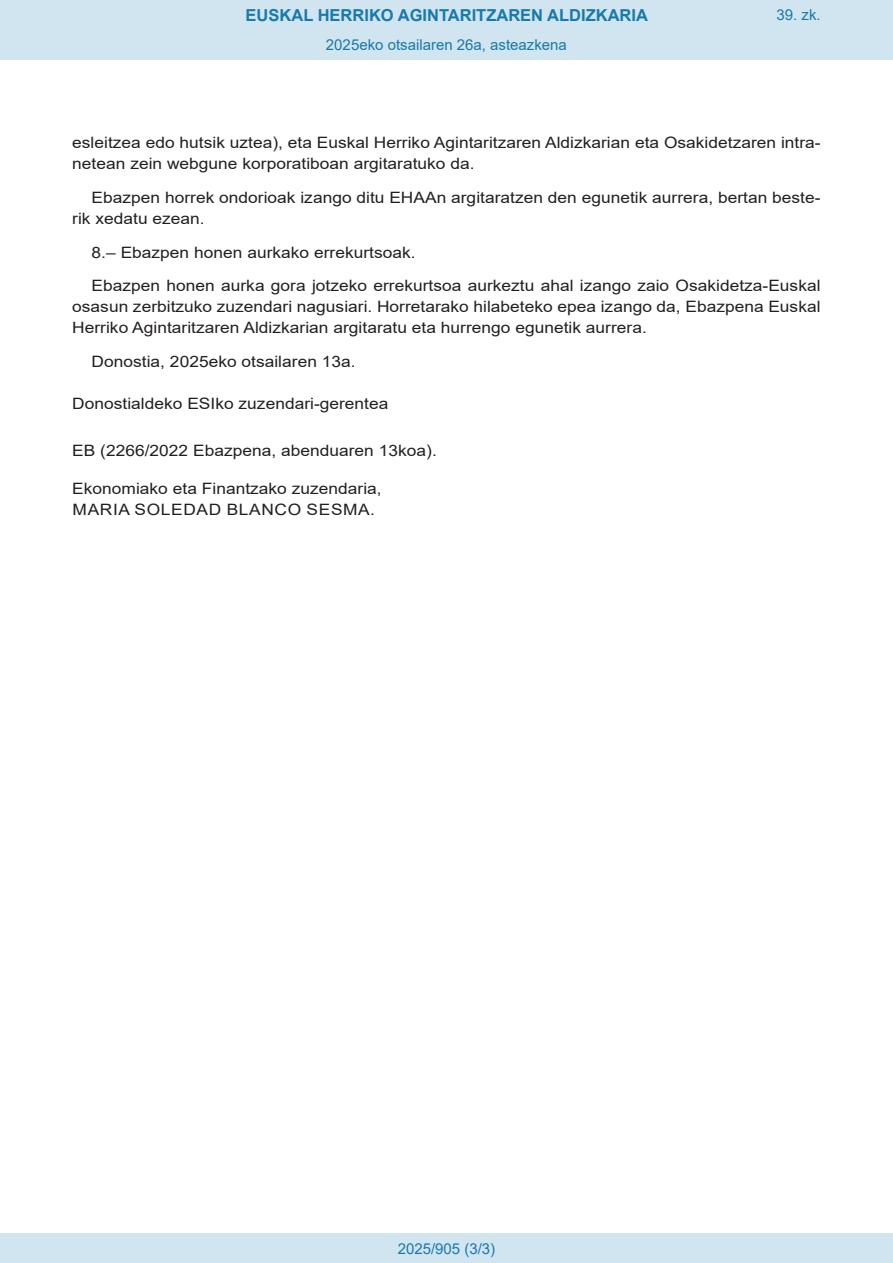
<style>
.page{position:relative;width:893px;height:1263px;background:#fff}
.page>*{position:absolute;margin:0;border:0;box-sizing:border-box;transform-origin:0 0}
.t1{font:700 16.5px "Arial";color:#1879ad}
.BOPVDetalle{font:15.6px/21px "Arial";color:#231f20;scale:1.11 1}
.BOPVDisposicionTitulo{font:15.6px "Arial";color:#231f20;scale:1.11 1}
.BOPVFirmaPuesto{font:15.6px "Arial";color:#231f20;scale:1.11 1}
.BOPVFirmaLugFec{font:15.6px "Arial";color:#231f20;scale:1.11 1}
.BOPVFirmaNombre{font:15.6px "Arial";letter-spacing:.035em;color:#231f20;scale:1.11 1}
.Paginacion_Centro{font:15px "Arial";color:#1879ad}
</style>
<div class="page">
<div style="left:0;top:0;width:893px;height:60px;background:#d0e5f0"></div>
<div style="left:0;top:1233px;width:893px;height:30px;background:#d0e5f0"></div>
<p class="t1" style="left:246px;top:3px;width:404px">EUSKAL HERRIKO AGINTARITZAREN ALDIZKARIA</p>
<p class="Paginacion_Centro" style="left:326px;top:35px;width:242px">2025eko otsailaren 26a, asteazkena</p>
<p class="Paginacion_Centro" style="left:776px;top:5px;width:46px">39. zk.</p>
<p class="BOPVDetalle" style="left:72px;top:132px;width:676px">esleitzea edo hutsik uztea), eta Euskal Herriko Agintaritzaren Aldizkarian eta Osakidetzaren intra&shy;netean zein webgune korporatiboan argitaratuko da.</p>
<p class="BOPVDetalle" style="left:72px;top:187px;width:676px;text-indent:19px">Ebazpen horrek ondorioak izango ditu EHAAn argitaratzen den egunetik aurrera, bertan beste&shy;rik xedatu ezean.</p>
<p class="BOPVDetalle" style="left:92px;top:242px;width:293px">8.– Ebazpen honen aurkako errekurtsoak.</p>
<p class="BOPVDetalle" style="left:72px;top:275px;width:676px;text-align:justify;text-indent:19px">Ebazpen honen aurka gora jotzeko errekurtsoa aurkeztu ahal izango zaio Osakidetza-Euskal osasun zerbitzuko zuzendari nagusiari. Horretarako hilabeteko epea izango da, Ebazpena Euskal Herriko Agintaritzaren Aldizkarian argitaratu eta hurrengo egunetik aurrera.</p>
<p class="BOPVFirmaLugFec" style="left:92px;top:351px;width:239px">Donostia, 2025eko otsailaren 13a.</p>
<p class="BOPVDisposicionTitulo" style="left:72px;top:393px;width:286px">Donostialdeko ESIko zuzendari-gerentea</p>
<p class="BOPVDisposicionTitulo" style="left:72px;top:440px;width:330px">EB (2266/2022 Ebazpena, abenduaren 13koa).</p>
<p class="BOPVFirmaPuesto" style="left:72px;top:478px;width:280px">Ekonomiako eta Finantzako zuzendaria,</p>
<p class="BOPVFirmaNombre" style="left:73px;top:499px;width:274px">MARIA SOLEDAD BLANCO SESMA.</p>
<p class="Paginacion_Centro" style="left:398px;top:1238px;width:99px">2025/905 (3/3)</p>
</div>
